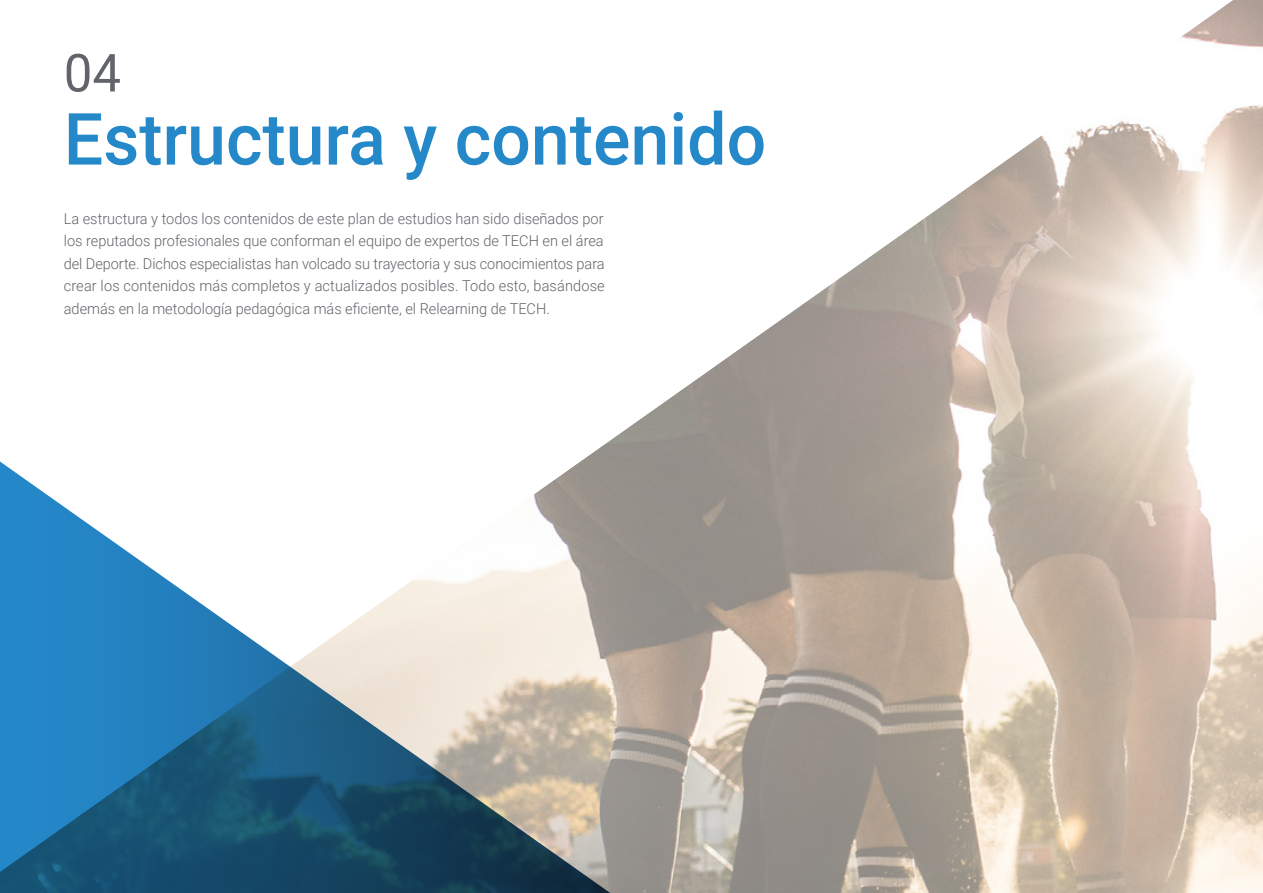
<style>
.page{position:relative;width:1263px;height:893px;background:#fff}
.page>*{position:absolute;margin:0;border:0;box-sizing:border-box;transform-origin:0 0}
.t1{font:500 72px "Roboto";color:#2488c9}
.t2{font:52.5px "Roboto";color:#61646a}
.t3{font:300 15px/22.5px "Roboto";color:#61646a;text-align:justify}
</style>
<div class="page">
<img style="left:603px;top:0;width:660px;height:893px">
<svg style="left:0;top:446px;width:640px;height:447px"></svg>
<h2 class="t2" style="left:64px;top:36px;width:59px">04</h2>
<h1 class="t1" style="left:64px;top:89px;width:704px">Estructura y contenido</h1>
<p class="t3" style="left:64px;top:207px;width:542px">La estructura y todos los contenidos de este plan de estudios han sido diseñados por los reputados profesionales que conforman el equipo de expertos de TECH en el área del Deporte. Dichos especialistas han volcado su trayectoria y sus conocimientos para crear los contenidos más completos y actualizados posibles. Todo esto, basándose además en la metodología pedagógica más eficiente, el Relearning de TECH.</p>
</div>
